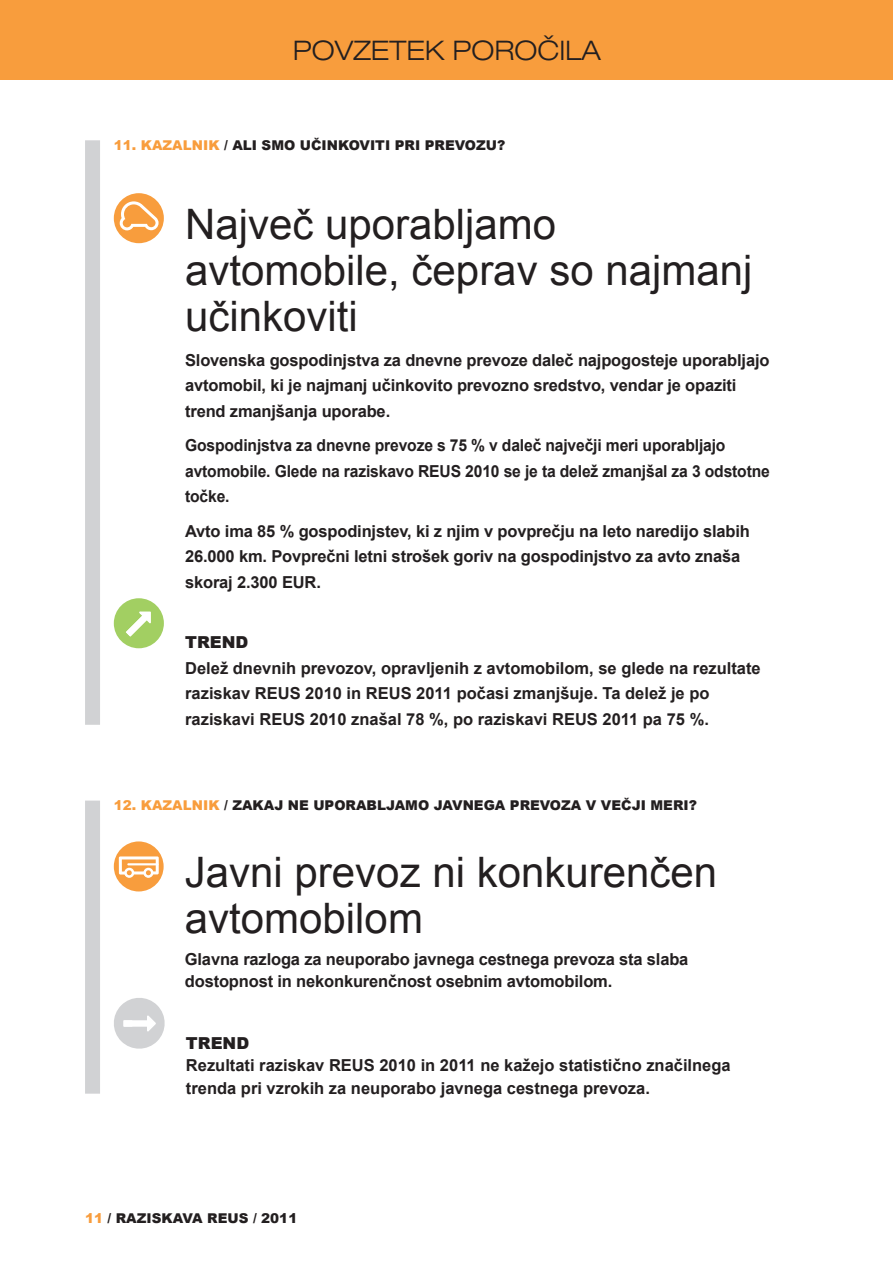
<style>
.page{position:relative;width:893px;height:1263px;background:#fff}
.page>*{position:absolute;margin:0;border:0;box-sizing:border-box;transform-origin:0 0}
.t1{font:42px/46.2px "Arial";color:#231f20}
.t2{font:300 expanded 27px "Helvetica Neue LT Pro";color:#231f20}
.t3{font:700 16.5px/25.5px "Arial";letter-spacing:-.01em;color:#231f20}
.t4{font:700 16.5px/25.5px "Arial";letter-spacing:-.01em;color:#231f20;scale:.95 1}
.t5{font:900 16.5px "Arial";color:#231f20}
.t6{font:900 13.5px "Arial";color:#231f20}
.s1{color:#f89d3d}
</style>
<div class="page">
<div style="left:1px;top:0;width:892px;height:79px;background:#f89d3d"></div>
<div style="left:85px;top:140px;width:15px;height:585px;background:#d1d2d4"></div>
<div style="left:114px;top:193px;width:50px;height:50px;background:#f89d3d;border-radius:50%"></div>
<svg style="left:120px;top:201px;width:39px;height:29px"></svg>
<div style="left:114px;top:598px;width:50px;height:50px;background:#a2cf62;border-radius:50%"></div>
<svg style="left:126px;top:612px;width:25px;height:25px"></svg>
<div style="left:85px;top:801px;width:15px;height:293px;background:#d1d2d4"></div>
<div style="left:114px;top:841px;width:50px;height:50px;background:#f89d3d;border-radius:50%"></div>
<svg style="left:119px;top:856px;width:40px;height:22px"></svg>
<svg style="left:114px;top:998px;width:51px;height:51px"></svg>
<div style="left:123px;top:1020px;width:9px;height:7px;border:2px solid #fff"></div>
<h2 class="t2" style="left:293px;top:41px;width:310px">POVZETEK POROČILA</h2>
<p class="t6" style="left:114px;top:135px;width:393px"><span class="s1">11. KAZALNIK</span> / ALI SMO UČINKOVITI PRI PREVOZU?</p>
<h1 class="t1" style="left:185px;top:201px;width:569px">Največ uporabljamo avtomobile, čeprav so najmanj učinkoviti</h1>
<p class="t3" style="left:185px;top:347px;width:586px">Slovenska gospodinjstva za dnevne prevoze daleč najpogosteje uporabljajo avtomobil, ki je najmanj učinkovito prevozno sredstvo, vendar je opaziti trend zmanjšanja uporabe.</p>
<p class="t4" style="left:185px;top:433px;width:617px">Gospodinjstva za dnevne prevoze s 75 % v daleč največji meri uporabljajo avtomobile. Glede na raziskavo REUS 2010 se je ta delež zmanjšal za 3 odstotne točke.</p>
<p class="t3" style="left:185px;top:518px;width:566px">Avto ima 85 % gospodinjstev, ki z njim v povprečju na leto naredijo slabih<br>26.000 km. Povprečni letni strošek goriv na gospodinjstvo za avto znaša skoraj 2.300 EUR.</p>
<p class="t5" style="left:185px;top:630px;width:65px">TREND</p>
<p class="t3" style="left:185px;top:655px;width:577px">Delež dnevnih prevozov, opravljenih z avtomobilom, se glede na rezultate raziskav REUS 2010 in REUS 2011 počasi zmanjšuje. Ta delež je po raziskavi REUS 2010 znašal 78 %, po raziskavi REUS 2011 pa 75 %.</p>
<p class="t6" style="left:114px;top:795px;width:585px"><span class="s1">12. KAZALNIK</span> / ZAKAJ NE UPORABLJAMO JAVNEGA PREVOZA V VEČJI MERI?</p>
<h1 class="t1" style="left:185px;top:849px;width:534px">Javni prevoz ni konkurenčen avtomobilom</h1>
<p class="t3" style="left:185px;top:948px;width:505px;line-height:22.5px">Glavna razloga za neuporabo javnega cestnega prevoza sta slaba dostopnost in nekonkurenčnost osebnim avtomobilom.</p>
<p class="t5" style="left:186px;top:1031px;width:65px">TREND</p>
<p class="t3" style="left:186px;top:1054px;width:546px;line-height:22.5px">Rezultati raziskav REUS 2010 in 2011 ne kažejo statistično značilnega trenda pri vzrokih za neuporabo javnega cestnega prevoza.</p>
<p class="t6" style="left:85px;top:1208px;width:214px"><span class="s1">11</span> / RAZISKAVA REUS / 2011</p>
</div>
